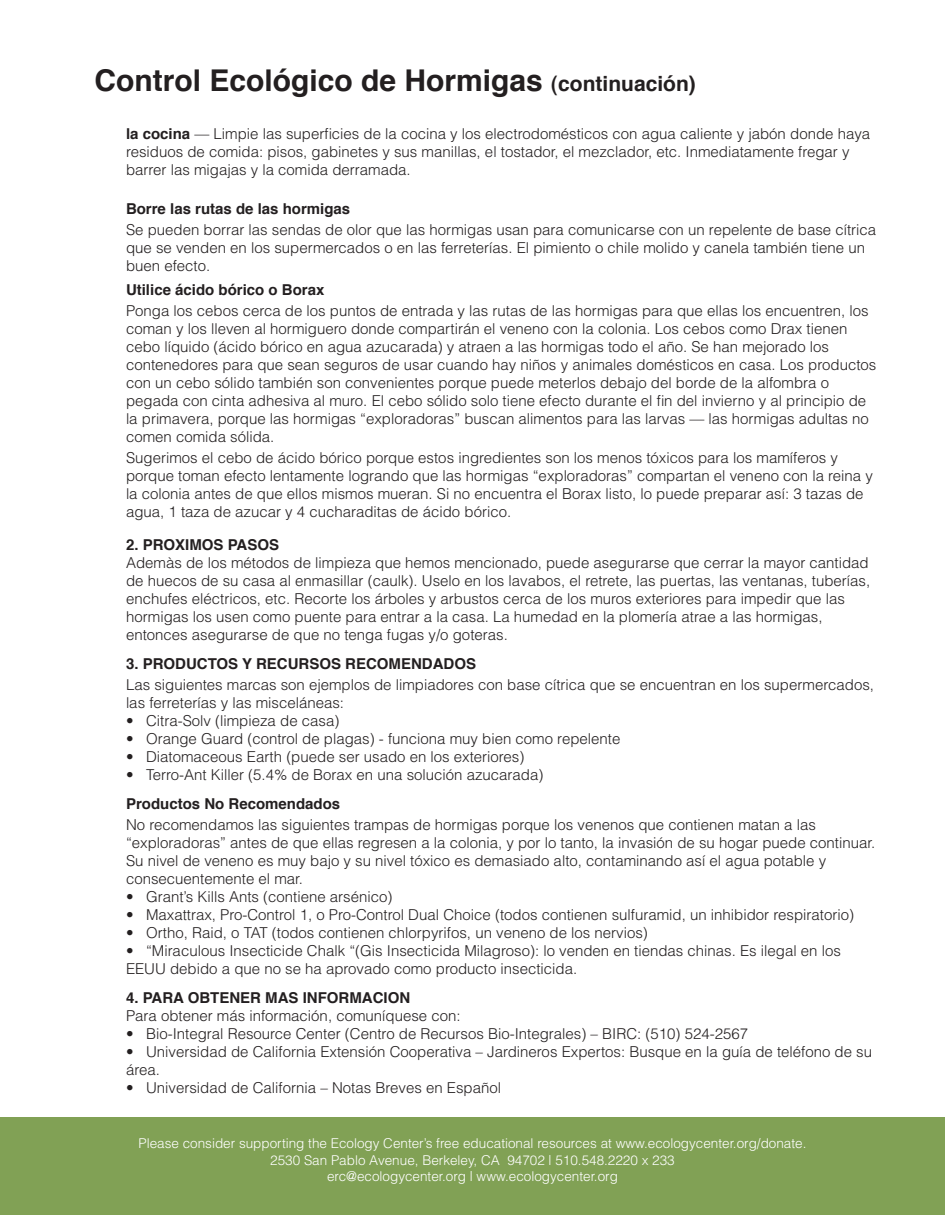
<style>
.page{position:relative;width:945px;height:1215px;background:#fff}
.page>*{position:absolute;margin:0;border:0;box-sizing:border-box;transform-origin:0 0}
.t1{font:700 30px "Helvetica";color:#231f20}
.t2{font:300 15px/18px "Helvetica";color:#231f20}
.t3{font:700 15px "Helvetica";color:#231f20}
.t4{font:300 13.5px/16.2px "Helvetica";color:#fff;text-align:center}
.s1{font-size:21px}
.s2{font-weight:700}
</style>
<div class="page">
<div style="left:0;top:1118px;width:945px;height:97px;background:#81a155"></div>
<h1 class="t1" style="left:94px;top:60px;width:603px">Control Ecológico de Hormigas <span class="s1">(continuación)</span></h1>
<p class="t2" style="left:126px;top:124px;width:746px"><span class="s2">la cocina</span> — Limpie las superficies de la cocina y los electrodomésticos con agua caliente y jabón donde haya residuos de comida: pisos, gabinetes y sus manillas, el tostador, el mezclador, etc. Inmediatamente fregar y barrer las migajas y la comida derramada.</p>
<p class="t3" style="left:126px;top:198px;width:226px">Borre las rutas de las hormigas</p>
<p class="t2" style="left:126px;top:220px;width:752px">Se pueden borrar las sendas de olor que las hormigas usan para comunicarse con un repelente de base cítrica que se venden en los supermercados o en las ferreterías. El pimiento o chile molido y canela también tiene un buen efecto.</p>
<p class="t3" style="left:126px;top:280px;width:200px">Utilice ácido bórico o Borax</p>
<p class="t2" style="left:126px;top:302px;width:752px">Ponga los cebos cerca de los puntos de entrada y las rutas de las hormigas para que ellas los encuentren, los coman y los lleven al hormiguero donde compartirán el veneno con la colonia. Los cebos como Drax tienen cebo líquido (ácido bórico en agua azucarada) y atraen a las hormigas todo el año. Se han mejorado los contenedores para que sean seguros de usar cuando hay niños y animales domésticos en casa. Los productos con un cebo sólido también son convenientes porque puede meterlos debajo del borde de la alfombra o pegada con cinta adhesiva al muro. El cebo sólido solo tiene efecto durante el fin del invierno y al principio de la primavera, porque las hormigas “exploradoras” buscan alimentos para las larvas — las hormigas adultas no comen comida sólida.</p>
<p class="t2" style="left:126px;top:449px;width:748px">Sugerimos el cebo de ácido bórico porque estos ingredientes son los menos tóxicos para los mamíferos y porque toman efecto lentamente logrando que las hormigas “exploradoras” compartan el veneno con la reina y la colonia antes de que ellos mismos mueran. Si no encuentra el Borax listo, lo puede preparar así: 3 tazas de agua, 1 taza de azucar y 4 cucharaditas de ácido bórico.</p>
<p class="t3" style="left:126px;top:535px;width:155px">2. PROXIMOS PASOS</p>
<p class="t2" style="left:126px;top:554px;width:746px">Ademàs de los métodos de limpieza que hemos mencionado, puede asegurarse que cerrar la mayor cantidad de huecos de su casa al enmasillar (caulk). Uselo en los lavabos, el retrete, las puertas, las ventanas, tuberías, enchufes eléctricos, etc. Recorte los árboles y arbustos cerca de los muros exteriores para impedir que las hormigas los usen como puente para entrar a la casa. La humedad en la plomería atrae a las hormigas, entonces asegurarse de que no tenga fugas y/o goteras.</p>
<p class="t3" style="left:126px;top:654px;width:352px">3. PRODUCTOS Y RECURSOS RECOMENDADOS</p>
<p class="t2" style="left:126px;top:676px;width:750px">Las siguientes marcas son ejemplos de limpiadores con base cítrica que se encuentran en los supermercados, las ferreterías y las misceláneas:</p>
<p class="t2" style="left:126px;top:712px;width:215px">• Citra-Solv (limpieza de casa)</p>
<p class="t2" style="left:126px;top:730px;width:496px">• Orange Guard (control de plagas) - funciona muy bien como repelente</p>
<p class="t2" style="left:126px;top:748px;width:400px">• Diatomaceous Earth (puede ser usado en los exteriores)</p>
<p class="t2" style="left:126px;top:766px;width:419px">• Terro-Ant Killer (5.4% de Borax en una solución azucarada)</p>
<p class="t3" style="left:126px;top:794px;width:216px">Productos No Recomendados</p>
<p class="t2" style="left:126px;top:815px;width:751px">No recomendamos las siguientes trampas de hormigas porque los venenos que contienen matan a las “exploradoras” antes de que ellas regresen a la colonia, y por lo tanto, la invasión de su hogar puede continuar.<br>Su nivel de veneno es muy bajo y su nivel tóxico es demasiado alto, contaminando así el agua potable y consecuentemente el mar.</p>
<p class="t2" style="left:126px;top:887px;width:268px">• Grant’s Kills Ants (contiene arsénico)</p>
<p class="t2" style="left:126px;top:905px;width:730px">• Maxattrax, Pro-Control 1, o Pro-Control Dual Choice (todos contienen sulfuramid, un inhibidor respiratorio)</p>
<p class="t2" style="left:126px;top:923px;width:127px">• Ortho, Raid, o TAT</p>
<p class="t2" style="left:272px;top:923px;width:377px">(todos contienen chlorpyrifos, un veneno de los nervios)</p>
<p class="t2" style="left:126px;top:941px;width:716px">• “Miraculous Insecticide Chalk “(Gis Insecticida Milagroso): lo venden en tiendas chinas. Es ilegal en los<br>EEUU debido a que no se ha aprovado como producto insecticida.</p>
<p class="t3" style="left:126px;top:987px;width:286px">4. PARA OBTENER MAS INFORMACION</p>
<p class="t2" style="left:126px;top:1006px;width:336px">Para obtener más información, comuníquese con:</p>
<p class="t2" style="left:126px;top:1024px;width:624px">• Bio-Integral Resource Center (Centro de Recursos Bio-Integrales) – BIRC: (510) 524-2567</p>
<p class="t2" style="left:126px;top:1042px;width:748px">• U niversidad de California Extensión Cooperativa – Jardineros Expertos: Busque en la guía de teléfono de su área.</p>
<p class="t2" style="left:126px;top:1078px;width:377px">• U niversidad de California – Notas Breves en Español</p>
<p class="t4" style="left:138px;top:1135px;width:670px">Please consider supporting the Ecology Center’s free educational resources at www.ecologycenter.org/donate.<br>2530 San Pablo Avenue, Berkeley, CA 94702 | 510.548.2220 x 233<br>erc@ecologycenter.org | www.ecologycenter.org</p>
</div>
